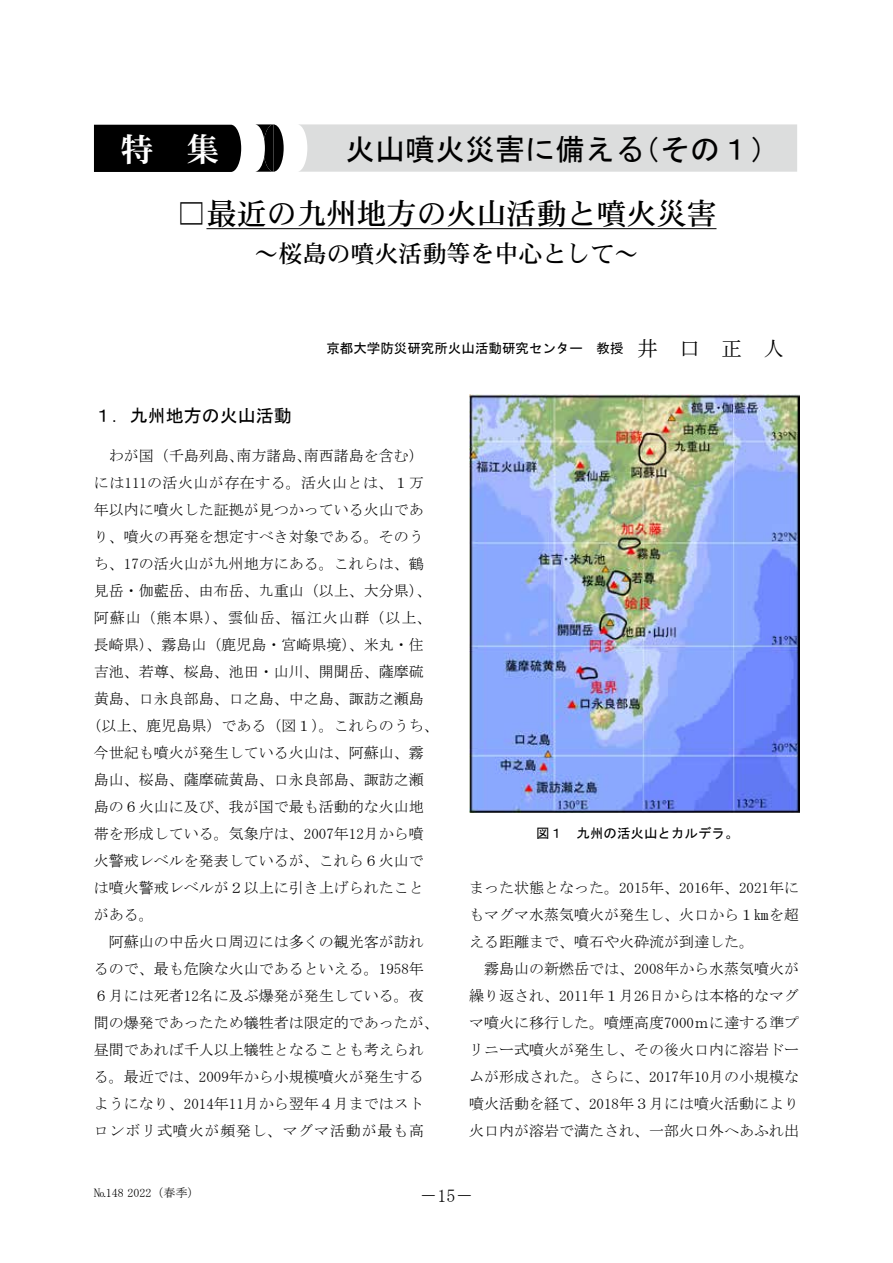
<style>
.page{position:relative;width:893px;height:1263px;background:#fff}
.page>*{position:absolute;margin:0;border:0;box-sizing:border-box;transform-origin:0 0}
.t1{font:33px "DFHS Mincho W7 WIN RKSJ H";color:#fff}
.t2{font:30px "DFHS Mincho W5 WIN RKSJ H";color:#000}
.t3{font:30px "MS Gothic";color:#000}
.t4{font:24px "DFHS Mincho W5 WIN RKSJ H";color:#000}
.t5{font:18px "MS Gothic";color:#000}
.t6{font:18px "MS Mincho";color:#000}
.t7{font:15px/27px "MS Mincho";color:#000;text-align:justify}
.t8{font:15px "MS Mincho";letter-spacing:.03em;color:#000}
.t9{font:15px "MS Mincho";letter-spacing:.06em;color:#000}
.t10{font:15px "MS Mincho";letter-spacing:.055em;color:#000}
.t11{font:13.5px "MS Gothic";color:#000}
.t12{font:12px "MS Mincho";color:#000}
.s1{font-family:"MS Mincho"}
.s2{font-family:"DFHS Mincho W3 WIN RKSJ H";font-size:21px}
</style>
<div class="page">
<div style="left:94px;top:125px;width:147px;height:47px;background:#000"></div>
<div style="left:299px;top:124px;width:498px;height:48px;background:#dcdddd"></div>
<svg style="left:255px;top:124px;width:29px;height:48px"></svg>
<hr style="left:206px;top:228px;width:510px;height:1px;background:#000">
<img style="left:469px;top:394px;width:330px;height:419px">
<h1 class="t1" style="left:121px;top:132px;width:100px">特　集</h1>
<h2 class="t3" style="left:345px;top:134px;width:437px">火山噴火災害に備える（その１）</h2>
<h2 class="t2" style="left:176px;top:198px;width:542px"><span class="s1">□</span>最近の九州地方の火山活動と噴火災害</h2>
<h3 class="t4" style="left:254px;top:241px;width:386px">～桜島の噴火活動等を中心として～</h3>
<p class="t11" style="left:326px;top:341px;width:459px">京都大学防災研究所火山活動研究センター　教授　<span class="s2">井　口　正　人</span></p>
<p class="t5" style="left:94px;top:406px;width:199px">１．九州地方の火山活動</p>
<p class="t7" style="left:109px;top:442px;width:317px">わが国（千島列島、南方諸島、南西諸島を含む）</p>
<p class="t8" style="left:94px;top:475px;width:331px">には111の活火山が存在する。活火山とは、１万</p>
<p class="t7" style="left:94px;top:496px;width:332px">年以内に噴火した証拠が見つかっている火山であ</p>
<p class="t7" style="left:94px;top:523px;width:332px">り、噴火の再発を想定すべき対象である。そのう</p>
<p class="t7" style="left:94px;top:550px;width:332px">ち、17の活火山が九州地方にある。これらは、鶴</p>
<p class="t7" style="left:94px;top:577px;width:339px">見岳・伽藍岳、由布岳、九重山（以上、大分県）、</p>
<p class="t9" style="left:94px;top:610px;width:339px">阿蘇山（熊本県）、雲仙岳、福江火山群（以上、</p>
<p class="t7" style="left:94px;top:631px;width:332px">長崎県）、霧島山（鹿児島・宮崎県境）、米丸・住</p>
<p class="t7" style="left:94px;top:658px;width:332px">吉池、若尊、桜島、池田・山川、開聞岳、薩摩硫</p>
<p class="t7" style="left:94px;top:685px;width:332px">黄島、口永良部島、口之島、中之島、諏訪之瀬島</p>
<p class="t7" style="left:86px;top:712px;width:354px">（以上、鹿児島県）である（図１）。これらのうち、</p>
<p class="t7" style="left:94px;top:739px;width:332px">今世紀も噴火が発生している火山は、阿蘇山、霧</p>
<p class="t7" style="left:94px;top:766px;width:332px">島山、桜島、薩摩硫黄島、口永良部島、諏訪之瀬</p>
<p class="t7" style="left:94px;top:793px;width:332px">島の６火山に及び、我が国で最も活動的な火山地</p>
<p class="t7" style="left:94px;top:820px;width:332px">帯を形成している。気象庁は、2007年12月から噴</p>
<p class="t7" style="left:94px;top:847px;width:332px">火警戒レベルを発表しているが、これら６火山で</p>
<p class="t7" style="left:94px;top:874px;width:332px">は噴火警戒レベルが２以上に引き上げられたこと</p>
<p class="t7" style="left:94px;top:901px;width:61px">がある。</p>
<p class="t7" style="left:109px;top:928px;width:317px">阿蘇山の中岳火口周辺には多くの観光客が訪れ</p>
<p class="t7" style="left:94px;top:955px;width:332px">るので、最も危険な火山であるといえる。1958年</p>
<p class="t7" style="left:94px;top:982px;width:332px">６月には死者12名に及ぶ爆発が発生している。夜</p>
<p class="t7" style="left:94px;top:1009px;width:347px">間の爆発であったため犠牲者は限定的であったが、</p>
<p class="t7" style="left:94px;top:1036px;width:332px">昼間であれば千人以上犠牲となることも考えられ</p>
<p class="t7" style="left:94px;top:1063px;width:332px">る。最近では、2009年から小規模噴火が発生する</p>
<p class="t7" style="left:94px;top:1090px;width:332px">ようになり、2014年11月から翌年４月まではスト</p>
<p class="t10" style="left:94px;top:1123px;width:332px">ロンボリ式噴火が頻発し、マグマ活動が最も高</p>
<p class="t11" style="left:536px;top:826px;width:204px">図１　九州の活火山とカルデラ。</p>
<p class="t7" style="left:469px;top:874px;width:331px">まった状態となった。2015年、2016年、2021年にもマグマ水蒸気噴火が発生し、火口から１㎞を超える距離まで、噴石や火砕流が到達した。</p>
<p class="t7" style="left:469px;top:955px;width:331px;text-indent:15px">霧島山の新燃岳では、2008年から水蒸気噴火が繰り返され、2011年１月26日からは本格的なマグマ噴火に移行した。噴煙高度7000ｍに達する準プリニー式噴火が発生し、その後火口内に溶岩ドームが形成された。さらに、2017年10月の小規模な噴火活動を経て、2018年３月には噴火活動により火口内が溶岩で満たされ、一部火口外へあふれ出</p>
<p class="t12" style="left:94px;top:1186px;width:107px">№148 2022（春季）</p>
<p class="t6" style="left:419px;top:1186px;width:55px">－15－</p>
</div>
